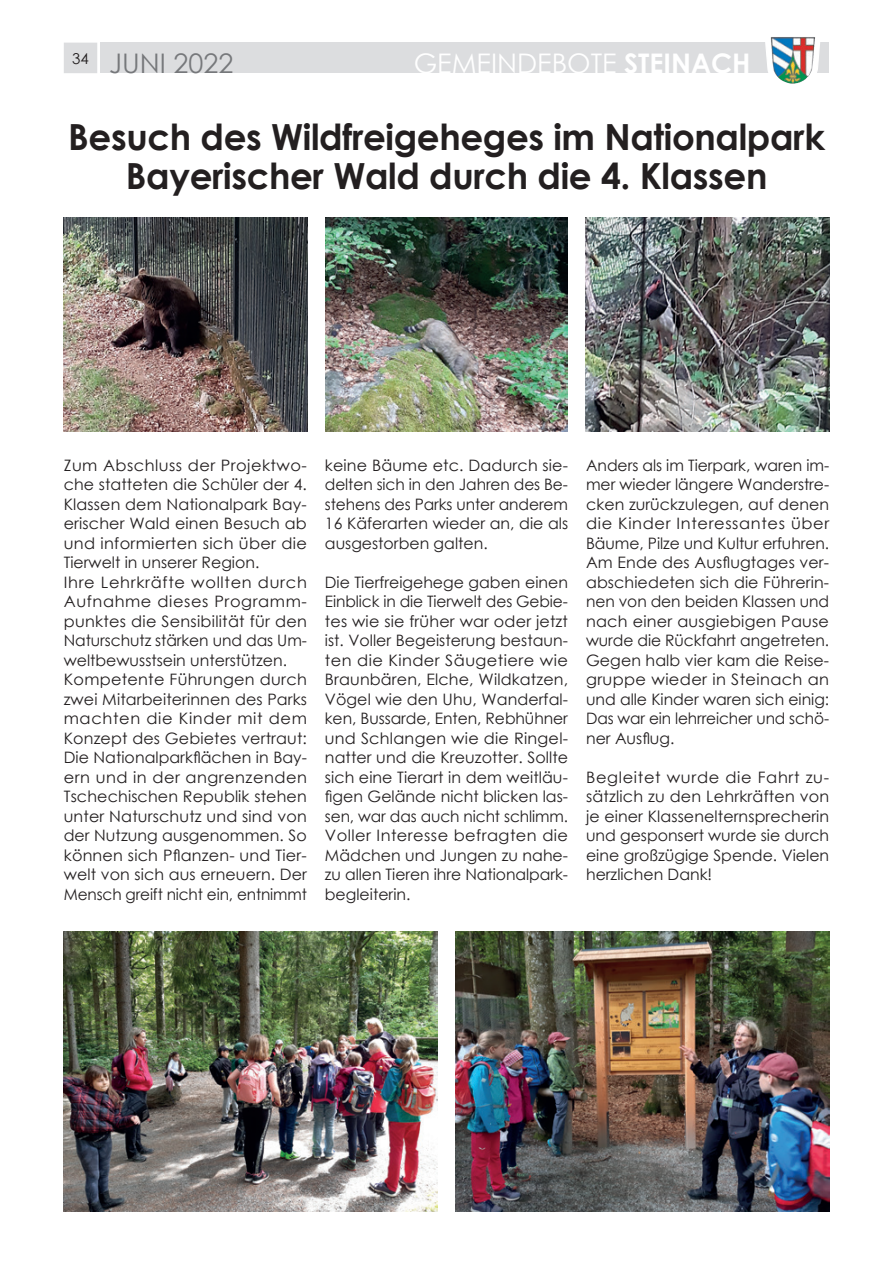
<style>
.page{position:relative;width:893px;height:1263px;background:#fff}
.page>*{position:absolute;margin:0;border:0;box-sizing:border-box;transform-origin:0 0}
.t1{font:700 36px/39px "Century Gothic";letter-spacing:-.01em;color:#231f20;text-align:center}
.t2{font:27px "Century Gothic";color:#fff}
.t3{font:27px "Century Gothic";color:#76787b}
.t4{font:15.75px/19.5px "Century Gothic";letter-spacing:.005em;color:#231f20;text-align:justify}
.s1{font-weight:700}
</style>
<div class="page">
<img style="left:63px;top:217px;width:245px;height:215px">
<img style="left:586px;top:217px;width:244px;height:215px">
<img style="left:325px;top:217px;width:243px;height:215px">
<img style="left:455px;top:931px;width:374px;height:281px">
<img style="left:64px;top:931px;width:374px;height:281px">
<div style="left:101px;top:43px;width:728px;height:30px;background:#dcdddf"></div>
<div style="left:64px;top:43px;width:33px;height:30px;background:#dcdddf"></div>
<svg style="left:764px;top:37px;width:57px;height:36px"></svg>
<img style="left:771px;top:37px;width:44px;height:47px">
<h2 class="t3" style="left:72px;top:45px;width:163px"><sup>34</sup> JUNI 2022</h2>
<h2 class="t2" style="left:414px;top:45px;width:338px">GEMEINDEBOTE <span class="s1">STEINACH</span></h2>
<h1 class="t1" style="left:68px;top:116px;width:758px">Besuch des Wildfreigeheges im Nationalpark<br>Bayerischer Wald durch die 4. Klassen</h1>
<p class="t4" style="left:64px;top:455px;width:245px;text-align:left">Zum Abschluss der Projektwo&shy;che statteten die Schüler der 4.<br>Klassen dem Nationalpark Bay&shy;erischer Wald einen Besuch ab und informierten sich über die<br>Tierwelt in unserer Region.<br>Ihre Lehrkräfte wollten durch<br>Aufnahme dieses Programm&shy;punktes die Sensibilität für den<br>Naturschutz stärken und das Um&shy;weltbewusstsein unterstützen.<br>Kompetente Führungen durch zwei Mitarbeiterinnen des Parks machten die Kinder mit dem<br>Konzept des Gebietes vertraut:<br>Die Nationalparkflächen in Bay&shy;ern und in der angrenzenden<br>Tschechischen Republik stehen unter Naturschutz und sind von der Nutzung ausgenommen. So können sich Pflanzen- und Tier&shy;welt von sich aus erneuern. Der<br>Mensch greift nicht ein, entnimmt</p>
<p class="t4" style="left:325px;top:455px;width:245px">keine Bäume etc. Dadurch sie&shy;delten sich in den Jahren des Be&shy;stehens des Parks unter anderem 16 Käferarten wieder an, die als ausgestorben galten.</p>
<p class="t4" style="left:325px;top:572px;width:245px">Die Tierfreigehege gaben einen Einblick in die Tierwelt des Gebie&shy;tes wie sie früher war oder jetzt ist. Voller Begeisterung bestaun&shy;ten die Kinder Säugetiere wie Braunbären, Elche, Wildkatzen, Vögel wie den Uhu, Wanderfal&shy;ken, Bussarde, Enten, Rebhühner und Schlangen wie die Ringel&shy;natter und die Kreuzotter. Sollte sich eine Tierart in dem weitläu&shy;figen Gelände nicht blicken las&shy;sen, war das auch nicht schlimm.<br>Voller Interesse befragten die Mädchen und Jungen zu nahe&shy;zu allen Tieren ihre Nationalpark&shy;begleiterin.</p>
<p class="t4" style="left:586px;top:455px;width:245px">Anders als im Tierpark, waren im&shy;mer wieder längere Wanderstre&shy;cken zurückzulegen, auf denen die Kinder Interessantes über Bäume, Pilze und Kultur erfuhren.<br>Am Ende des Ausflugtages ver&shy;abschiedeten sich die Führerin&shy;nen von den beiden Klassen und nach einer ausgiebigen Pause wurde die Rückfahrt angetreten.<br>Gegen halb vier kam die Reise&shy;gruppe wieder in Steinach an und alle Kinder waren sich einig:<br>Das war ein lehrreicher und schö&shy;ner Ausflug.</p>
<p class="t4" style="left:586px;top:767px;width:245px">Begleitet wurde die Fahrt zu&shy;sätzlich zu den Lehrkräften von je einer Klassenelternsprecherin und gesponsert wurde sie durch eine großzügige Spende. Vielen herzlichen Dank!</p>
</div>
